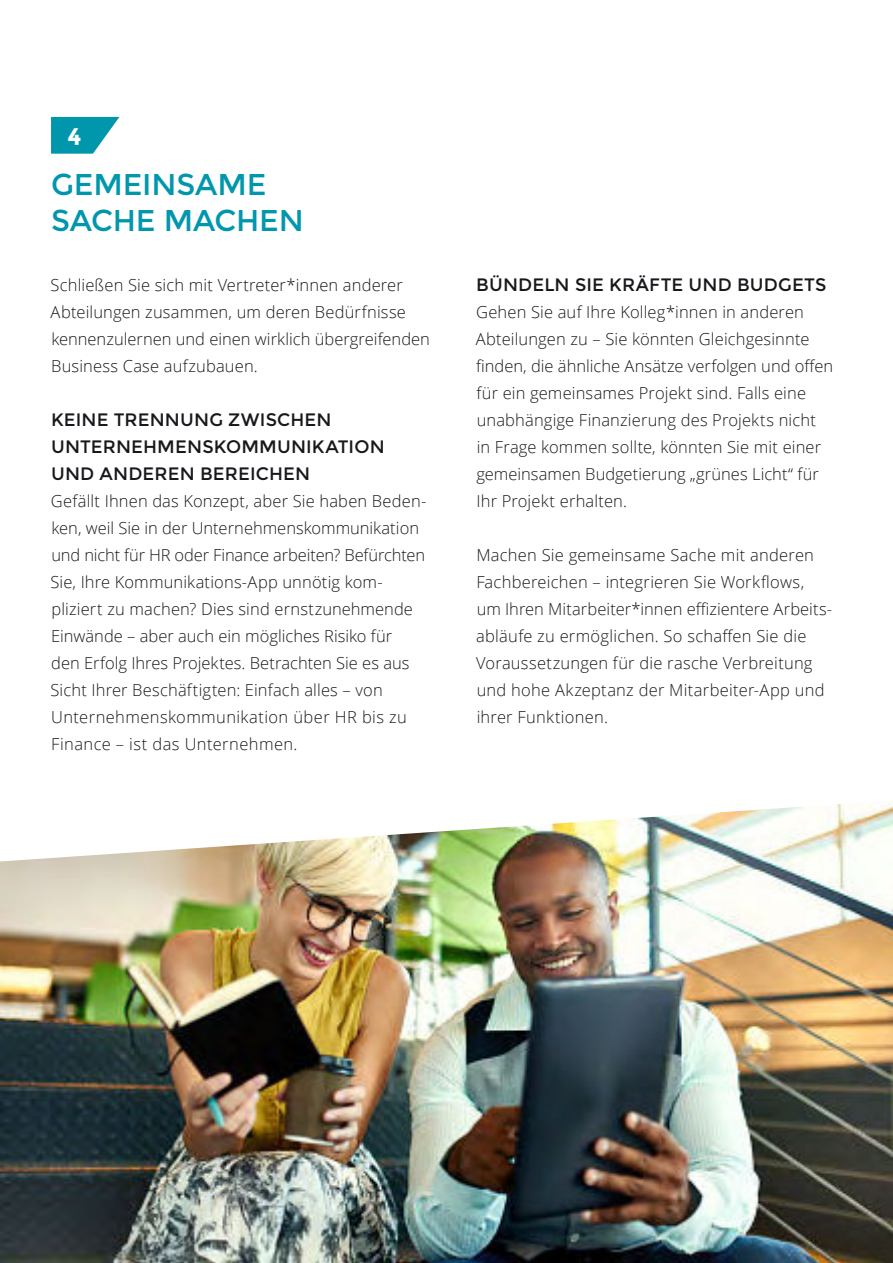
<style>
.page{position:relative;width:893px;height:1263px;background:#fff}
.page>*{position:absolute;margin:0;border:0;box-sizing:border-box;transform-origin:0 0}
.t1{font:30px/36px "Montserrat";letter-spacing:-.005em;color:#0097ac}
.t2{font:700 24px "Montserrat";color:#fff}
.t3{font:18px/27px "Montserrat";letter-spacing:.01em;color:#1a171c}
.t4{font:300 16.5px/27px "Open Sans";letter-spacing:.01em;color:#1a171c}
</style>
<div class="page">
<svg style="left:51px;top:117px;width:68px;height:37px"></svg>
<img style="left:0;top:801px;width:893px;height:462px">
<h2 class="t2" style="left:68px;top:122px;width:16px">4</h2>
<h1 class="t1" style="left:51px;top:166px;width:254px">GEMEINSAME<br>SACHE MACHEN</h1>
<p class="t4" style="left:50px;top:273px;width:381px">Schließen Sie sich mit Vertreter*innen anderer Abteilungen zusammen, um deren Bedürfnisse kennenzulernen und einen wirklich übergreifenden Business Case aufzubauen.</p>
<p class="t3" style="left:51px;top:406px;width:335px">KEINE TRENNUNG ZWISCHEN<br>UNTERNEHMENSKOMMUNIKATION<br>UND ANDEREN BEREICHEN</p>
<p class="t4" style="left:50px;top:489px;width:377px">Gefällt Ihnen das Konzept, aber Sie haben Beden&shy;ken, weil Sie in der Unternehmenskommunikation und nicht für HR oder Finance arbeiten? Befürchten Sie, Ihre Kommunikations-App unnötig kom&shy;pliziert zu machen? Dies sind ernstzunehmende Einwände – aber auch ein mögliches Risiko für<br>den Erfolg Ihres Projektes. Betrachten Sie es aus Sicht Ihrer Beschäftigten: Einfach alles – von Unternehmenskommunikation über HR bis zu Finance – ist das Unternehmen.</p>
<p class="t3" style="left:476px;top:271px;width:352px">BÜNDELN SIE KRÄFTE UND BUDGETS</p>
<p class="t4" style="left:476px;top:300px;width:359px">Gehen Sie auf Ihre Kolleg*innen in anderen Abteilungen zu – Sie könnten Gleichgesinnte finden, die ähnliche Ansätze verfolgen und offen für ein gemeinsames Projekt sind. Falls eine unabhängige Finanzierung des Projekts nicht<br>in Frage kommen sollte, könnten Sie mit einer gemeinsamen Budgetierung „grünes Licht“ für Ihr Projekt erhalten.</p>
<p class="t4" style="left:476px;top:543px;width:358px">Machen Sie gemeinsame Sache mit anderen Fachbereichen – integrieren Sie Workflows, um Ihren Mitarbeiter*innen effizientere Arbeits&shy;abläufe zu ermöglichen. So schaffen Sie die Voraussetzungen für die rasche Verbreitung und hohe Akzeptanz der Mitarbeiter-App und ihrer Funktionen.</p>
</div>
